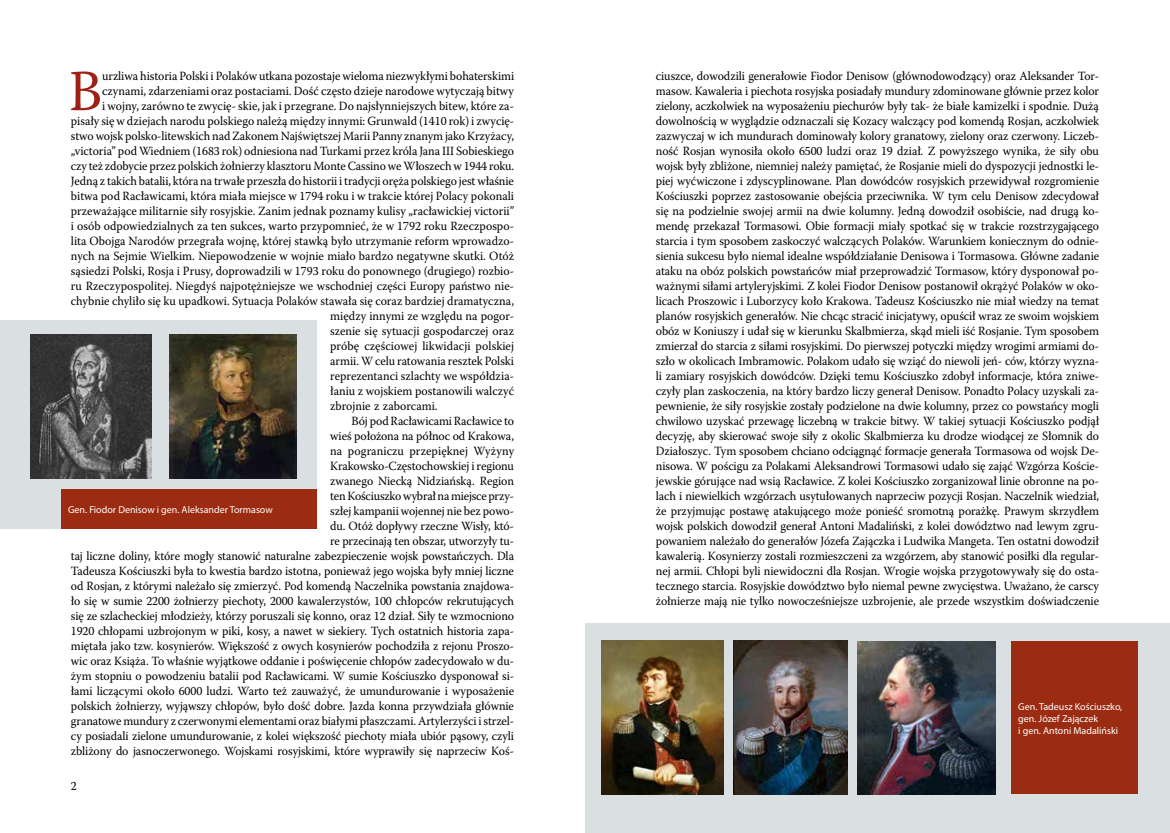
<style>
.page{position:relative;width:1170px;height:833px;background:#fff}
.page>*{position:absolute;margin:0;border:0;box-sizing:border-box;transform-origin:0 0}
.t1{font:58px "Warnock Pro";color:#9f2016;scale:.95 1}
.t2{font:12.5px/15px "Warnock Pro";letter-spacing:-.005em;color:#000;text-align:justify;scale:.95 1}
.t3{font:10px/12px "Myriad Pro";color:#fff}
</style>
<div class="page">
<div style="left:585px;top:623px;width:584px;height:210px;background:#dadfe2"></div>
<div style="left:0;top:320px;width:316px;height:208px;background:#dadfe2"></div>
<img style="left:30px;top:335px;width:121px;height:143px">
<img style="left:601px;top:640px;width:122px;height:154px">
<img style="left:733px;top:640px;width:114px;height:154px">
<img style="left:857px;top:641px;width:138px;height:153px">
<div style="left:61px;top:489px;width:255px;height:39px;background:#9b2c11"></div>
<div style="left:1011px;top:641px;width:126px;height:153px;background:#9b2c11"></div>
<img style="left:169px;top:335px;width:127px;height:143px">
<h1 class="t1" style="left:69px;top:56px;width:36px">B</h1>
<p class="t2" style="left:102px;top:68px;width:435px">urzliwa historia Polski i Polaków utkana pozostaje wieloma niezwykłymi bohaterskimi</p>
<p class="t2" style="left:102px;top:83px;width:435px">czynami, zdarzeniami oraz postaciami. Dość często dzieje narodowe wytyczają bitwy</p>
<p class="t2" style="left:102px;top:98px;width:435px">i wojny, zarówno te zwycię- skie, jak i przegrane. Do najsłynniejszych bitew, które za-</p>
<p class="t2" style="left:71px;top:113px;width:468px">pisały się w dziejach narodu polskiego należą między innymi: Grunwald (1410 rok) i zwycię-</p>
<p class="t2" style="left:71px;top:128px;width:468px">stwo wojsk polsko-litewskich nad Zakonem Najświętszej Marii Panny znanym jako Krzyżacy,</p>
<p class="t2" style="left:71px;top:143px;width:468px">„victoria” pod Wiedniem (1683 rok) odniesiona nad Turkami przez króla Jana III Sobieskiego</p>
<p class="t2" style="left:71px;top:158px;width:468px">czy też zdobycie przez polskich żołnierzy klasztoru Monte Cassino we Włoszech w 1944 roku.</p>
<p class="t2" style="left:71px;top:173px;width:468px">Jedną z takich batalii, która na trwałe przeszła do historii i tradycji oręża polskiego jest właśnie</p>
<p class="t2" style="left:71px;top:188px;width:468px">bitwa pod Racławicami, która miała miejsce w 1794 roku i w trakcie której Polacy pokonali</p>
<p class="t2" style="left:71px;top:203px;width:468px">przeważające militarnie siły rosyjskie. Zanim jednak poznamy kulisy „racławickiej victorii”</p>
<p class="t2" style="left:71px;top:218px;width:468px">i osób odpowiedzialnych za ten sukces, warto przypomnieć, że w 1792 roku Rzeczpospo-</p>
<p class="t2" style="left:71px;top:233px;width:468px">lita Obojga Narodów przegrała wojnę, której stawką było utrzymanie reform wprowadzo-</p>
<p class="t2" style="left:71px;top:248px;width:468px">nych na Sejmie Wielkim. Niepowodzenie w wojnie miało bardzo negatywne skutki. Otóż</p>
<p class="t2" style="left:71px;top:263px;width:468px">sąsiedzi Polski, Rosja i Prusy, doprowadzili w 1793 roku do ponownego (drugiego) rozbio-</p>
<p class="t2" style="left:71px;top:278px;width:468px">ru Rzeczypospolitej. Niegdyś najpotężniejsze we wschodniej części Europy państwo nie-</p>
<p class="t2" style="left:71px;top:293px;width:468px">chybnie chyliło się ku upadkowi. Sytuacja Polaków stawała się coraz bardziej dramatyczna,</p>
<p class="t2" style="left:330px;top:308px;width:195px">między innymi ze względu na pogor-</p>
<p class="t2" style="left:330px;top:323px;width:195px">szenie się sytuacji gospodarczej oraz</p>
<p class="t2" style="left:330px;top:338px;width:195px">próbę częściowej likwidacji polskiej</p>
<p class="t2" style="left:330px;top:353px;width:195px">armii. W celu ratowania resztek Polski</p>
<p class="t2" style="left:330px;top:368px;width:195px">reprezentanci szlachty we współdzia-</p>
<p class="t2" style="left:330px;top:383px;width:195px">łaniu z wojskiem postanowili walczyć</p>
<p class="t2" style="left:330px;top:398px;width:115px">zbrojnie z zaborcami.</p>
<p class="t2" style="left:351px;top:413px;width:173px">Bój pod Racławicami Racławice to</p>
<p class="t2" style="left:330px;top:428px;width:195px">wieś położona na północ od Krakowa,</p>
<p class="t2" style="left:330px;top:443px;width:195px">na pograniczu przepięknej Wyżyny</p>
<p class="t2" style="left:330px;top:458px;width:195px">Krakowsko-Częstochowskiej i regionu</p>
<p class="t2" style="left:330px;top:473px;width:195px">zwanego Niecką Nidziańską. Region</p>
<p class="t2" style="left:330px;top:488px;width:195px">ten Kościuszko wybrał na miejsce przy-</p>
<p class="t2" style="left:330px;top:503px;width:195px">szłej kampanii wojennej nie bez powo-</p>
<p class="t2" style="left:330px;top:518px;width:195px">du. Otóż dopływy rzeczne Wisły, któ-</p>
<p class="t2" style="left:330px;top:533px;width:195px">re przecinają ten obszar, utworzyły tu-</p>
<p class="t2" style="left:71px;top:548px;width:468px">taj liczne doliny, które mogły stanowić naturalne zabezpieczenie wojsk powstańczych. Dla</p>
<p class="t2" style="left:71px;top:563px;width:468px">Tadeusza Kościuszki była to kwestia bardzo istotna, ponieważ jego wojska były mniej liczne</p>
<p class="t2" style="left:71px;top:578px;width:468px">od Rosjan, z którymi należało się zmierzyć. Pod komendą Naczelnika powstania znajdowa-</p>
<p class="t2" style="left:71px;top:593px;width:468px">ło się w sumie 2200 żołnierzy piechoty, 2000 kawalerzystów, 100 chłopców rekrutujących</p>
<p class="t2" style="left:71px;top:608px;width:468px">się ze szlacheckiej młodzieży, którzy poruszali się konno, oraz 12 dział. Siły te wzmocniono</p>
<p class="t2" style="left:71px;top:623px;width:468px">1920 chłopami uzbrojonym w piki, kosy, a nawet w siekiery. Tych ostatnich historia zapa-</p>
<p class="t2" style="left:71px;top:638px;width:468px">miętała jako tzw. kosynierów. Większość z owych kosynierów pochodziła z rejonu Proszo-</p>
<p class="t2" style="left:71px;top:653px;width:468px">wic oraz Książa. To właśnie wyjątkowe oddanie i poświęcenie chłopów zadecydowało w du-</p>
<p class="t2" style="left:71px;top:668px;width:468px">żym stopniu o powodzeniu batalii pod Racławicami. W sumie Kościuszko dysponował si-</p>
<p class="t2" style="left:71px;top:683px;width:468px">łami liczącymi około 6000 ludzi. Warto też zauważyć, że umundurowanie i wyposażenie</p>
<p class="t2" style="left:71px;top:698px;width:468px">polskich żołnierzy, wyjąwszy chłopów, było dość dobre. Jazda konna przywdziała głównie</p>
<p class="t2" style="left:71px;top:713px;width:468px">granatowe mundury z czerwonymi elementami oraz białymi płaszczami. Artylerzyści i strzel-</p>
<p class="t2" style="left:71px;top:728px;width:468px">cy posiadali zielone umundurowanie, z kolei większość piechoty miała ubiór pąsowy, czyli</p>
<p class="t2" style="left:71px;top:743px;width:468px">zbliżony do jasnoczerwonego. Wojskami rosyjskimi, które wyprawiły się naprzeciw Koś-</p>
<p class="t3" style="left:68px;top:503px;width:206px">Gen. Fiodor Denisow i gen. Aleksander Tormasow</p>
<p class="t2" style="left:71px;top:778px;width:8px">2</p>
<p class="t2" style="left:656px;top:68px;width:468px">ciuszce, dowodzili generałowie Fiodor Denisow (głównodowodzący) oraz Aleksander Tor&shy;masow. Kawaleria i piechota rosyjska posiadały mundury zdominowane głównie przez kolor zielony, aczkolwiek na wyposażeniu piechurów były tak- że białe kamizelki i spodnie. Dużą dowolnością w wyglądzie odznaczali się Kozacy walczący pod komendą Rosjan, aczkolwiek zazwyczaj w ich mundurach dominowały kolory granatowy, zielony oraz czerwony. Liczeb&shy;ność Rosjan wynosiła około 6500 ludzi oraz 19 dział. Z powyższego wynika, że siły obu wojsk były zbliżone, niemniej należy pamiętać, że Rosjanie mieli do dyspozycji jednostki le&shy;piej wyćwiczone i zdyscyplinowane. Plan dowódców rosyjskich przewidywał rozgromienie Kościuszki poprzez zastosowanie obejścia przeciwnika. W tym celu Denisow zdecydował się na podzielnie swojej armii na dwie kolumny. Jedną dowodził osobiście, nad drugą ko&shy;mendę przekazał Tormasowi. Obie formacji miały spotkać się w trakcie rozstrzygającego starcia i tym sposobem zaskoczyć walczących Polaków. Warunkiem koniecznym do odnie&shy;sienia sukcesu było niemal idealne współdziałanie Denisowa i Tormasowa. Główne zadanie ataku na obóz polskich powstańców miał przeprowadzić Tormasow, który dysponował po&shy;ważnymi siłami artyleryjskimi. Z kolei Fiodor Denisow postanowił okrążyć Polaków w oko&shy;licach Proszowic i Luborzycy koło Krakowa. Tadeusz Kościuszko nie miał wiedzy na temat planów rosyjskich generałów. Nie chcąc stracić inicjatywy, opuścił wraz ze swoim wojskiem obóz w Koniuszy i udał się w kierunku Skalbmierza, skąd mieli iść Rosjanie. Tym sposobem zmierzał do starcia z siłami rosyjskimi. Do pierwszej potyczki między wrogimi armiami do&shy;szło w okolicach Imbramowic. Polakom udało się wziąć do niewoli jeń- ców, którzy wyzna&shy;li zamiary rosyjskich dowódców. Dzięki temu Kościuszko zdobył informacje, która zniwe&shy;czyły plan zaskoczenia, na który bardzo liczy generał Denisow. Ponadto Polacy uzyskali za&shy;pewnienie, że siły rosyjskie zostały podzielone na dwie kolumny, przez co powstańcy mogli chwilowo uzyskać przewagę liczebną w trakcie bitwy. W takiej sytuacji Kościuszko podjął decyzję, aby skierować swoje siły z okolic Skalbmierza ku drodze wiodącej ze Słomnik do Działoszyc. Tym sposobem chciano odciągnąć formacje generała Tormasowa od wojsk De&shy;nisowa. W pościgu za Polakami Aleksandrowi Tormasowi udało się zająć Wzgórza Koście&shy;jewskie górujące nad wsią Racławice. Z kolei Kościuszko zorganizował linie obronne na po&shy;lach i niewielkich wzgórzach usytułowanych naprzeciw pozycji Rosjan. Naczelnik wiedział, że przyjmując postawę atakującego może ponieść sromotną porażkę. Prawym skrzydłem wojsk polskich dowodził generał Antoni Madaliński, z kolei dowództwo nad lewym zgru&shy;powaniem należało do generałów Józefa Zajączka i Ludwika Mangeta. Ten ostatni dowodził kawalerią. Kosynierzy zostali rozmieszczeni za wzgórzem, aby stanowić posiłki dla regular&shy;nej armii. Chłopi byli niewidoczni dla Rosjan. Wrogie wojska przygotowywały się do osta&shy;tecznego starcia. Rosyjskie dowództwo było niemal pewne zwycięstwa. Uważano, że carscy żołnierze mają nie tylko nowocześniejsze uzbrojenie, ale przede wszystkim doświadczenie</p>
<p class="t3" style="left:1018px;top:700px;width:105px">Gen. Tadeusz Kościuszko, gen. Józef Zajączek<br>i gen. Antoni Madaliński</p>
</div>
